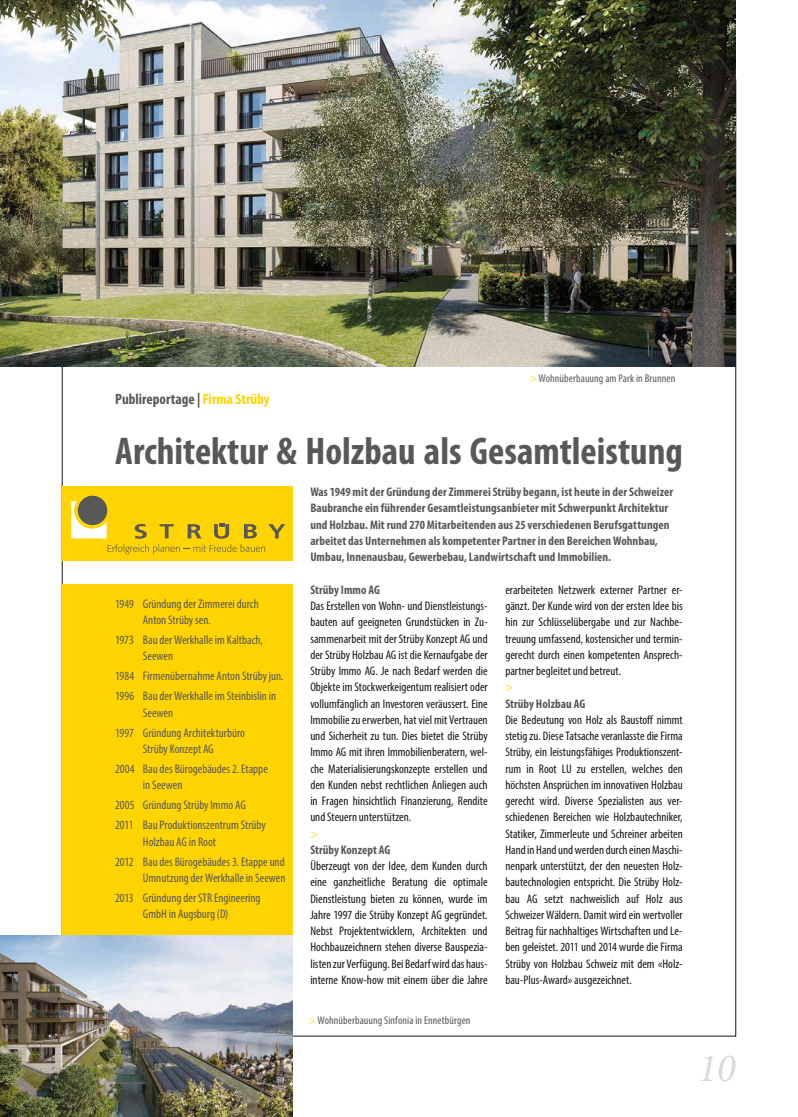
<style>
.page{position:relative;width:798px;height:1117px;background:#fff}
.page>*{position:absolute;margin:0;border:0;box-sizing:border-box;transform-origin:0 0}
.t1{font:italic 40px "Minion Pro";color:#d9dada}
.t2{font:700 condensed 38.75px "Myriad Pro";color:#585857}
.t3{font:700 condensed 15px "Myriad Pro";color:#585857}
.t4{font:condensed 12.5px/16.2px "Myriad Pro";color:#181716;text-align:justify}
.t5{font:condensed 12.5px/20px "Myriad Pro";color:#585857}
.t6{font:700 condensed 12.5px/16.2px "Myriad Pro";letter-spacing:.005em;color:#585857}
.t7{font:condensed 12.5px "Myriad Pro";color:#ffd400}
.t8{font:condensed 11.25px "Myriad Pro";letter-spacing:.01em;color:#585857}
.s1{color:#ffd400}
</style>
<div class="page">
<div style="left:62px;top:584px;width:230px;height:451px;background:#ffd400"></div>
<img style="left:0;top:0;width:735px;height:366px">
<div style="left:62px;top:486px;width:230px;height:75px;background:#ffd400"></div>
<svg style="left:71px;top:501px;width:36px;height:37px"></svg>
<div style="left:78px;top:495px;width:29px;height:30px;background:#585857;border-radius:50%"></div>
<svg style="left:107px;top:544px;width:158px;height:10px"></svg>
<svg style="left:187px;top:524px;width:14px;height:14px"></svg>
<svg style="left:244px;top:524px;width:13px;height:14px"></svg>
<svg style="left:214px;top:523px;width:15px;height:15px"></svg>
<svg style="left:159px;top:524px;width:15px;height:14px"></svg>
<svg style="left:135px;top:524px;width:12px;height:14px"></svg>
<svg style="left:268px;top:524px;width:17px;height:14px"></svg>
<img style="left:0;top:935px;width:292px;height:181px">
<p class="t8" style="left:529px;top:371px;width:147px"><span class="s1">&gt;</span> Wohnüberbauung am Park in Brunnen</p>
<p class="t3" style="left:115px;top:389px;width:156px">Publireportage | <span class="s1">Firma Strüby</span></p>
<h2 class="t2" style="left:115px;top:426px;width:568px">Architektur &amp; Holzbau als Gesamtleistung</h2>
<p class="t6" style="left:310px;top:483px;width:364px">Was 1949 mit der Gründung der Zimmerei Strüby begann, ist heute in der Schweizer Baubranche ein führender Gesamtleistungsanbieter mit Schwerpunkt Architektur und Holzbau. Mit rund 270 Mitarbeitenden aus 25 verschiedenen Berufsgattungen arbeitet das Unternehmen als kompetenter Partner in den Bereichen Wohnbau, Umbau, Innenausbau, Gewerbebau, Landwirtschaft und Immobilien.</p>
<p class="t6" style="left:310px;top:581px;width:71px">Strüby Immo AG</p>
<p class="t4" style="left:310px;top:597px;width:179px">Das Erstellen von Wohn- und Dienstleistungs&shy;bauten auf geeigneten Grundstücken in Zu&shy;sammenarbeit mit der Strüby Konzept AG und der Strüby Holzbau AG ist die Kernaufgabe der Strüby Immo AG. Je nach Bedarf werden die Objekte im Stockwerkeigentum realisiert oder vollumfänglich an Investoren veräussert. Eine Immobilie zu erwerben, hat viel mit Vertrauen und Sicherheit zu tun. Dies bietet die Strüby Immo AG mit ihren Immobilienberatern, wel&shy;che Materialisierungskonzepte erstellen und den Kunden nebst rechtlichen Anliegen auch in Fragen hinsichtlich Finanzierung, Rendite und Steuern unterstützen.</p>
<p class="t7" style="left:310px;top:825px;width:9px">&gt;</p>
<p class="t6" style="left:310px;top:841px;width:81px">Strüby Konzept AG</p>
<p class="t4" style="left:310px;top:857px;width:179px">Überzeugt von der Idee, dem Kunden durch eine ganzheitliche Beratung die optimale Dienstleistung bieten zu können, wurde im Jahre 1997 die Strüby Konzept AG gegründet.<br>Nebst Projektentwicklern, Architekten und Hochbauzeichnern stehen diverse Bauspezia&shy;listen zur Verfügung. Bei Bedarf wird das haus&shy;interne Know-how mit einem über die Jahre</p>
<p class="t4" style="left:505px;top:581px;width:179px">erarbeiteten Netzwerk externer Partner er&shy;gänzt. Der Kunde wird von der ersten Idee bis hin zur Schlüsselübergabe und zur Nachbe&shy;treuung umfassend, kostensicher und termin&shy;gerecht durch einen kompetenten Ansprech&shy;partner begleitet und betreut.</p>
<p class="t7" style="left:505px;top:679px;width:9px">&gt;</p>
<p class="t6" style="left:505px;top:694px;width:81px">Strüby Holzbau AG</p>
<p class="t4" style="left:505px;top:711px;width:179px">Die Bedeutung von Holz als Baustoff nimmt stetig zu. Diese Tatsache veranlasste die Firma Strüby, ein leistungsfähiges Produktionszent&shy;rum in Root LU zu erstellen, welches den höchsten Ansprüchen im innovativen Holzbau gerecht wird. Diverse Spezialisten aus ver&shy;schiedenen Bereichen wie Holzbautechniker, Statiker, Zimmerleute und Schreiner arbeiten Hand in Hand und werden durch einen Maschi&shy;nenpark unterstützt, der den neuesten Holz&shy;bautechnologien entspricht. Die Strüby Holz&shy;bau AG setzt nachweislich auf Holz aus Schweizer Wäldern. Damit wird ein wertvoller Beitrag für nachhaltiges Wirtschaften und Le&shy;ben geleistet. 2011 und 2014 wurde die Firma Strüby von Holzbau Schweiz mit dem «Holz&shy;bau-Plus-Award» ausgezeichnet.</p>
<p class="t5" style="left:143px;top:595px;width:117px;line-height:16.2px;text-indent:-28px">1949 Gründung der Zimmerei durch<br>Anton Strüby sen.</p>
<p class="t5" style="left:143px;top:631px;width:121px;line-height:16.2px;text-indent:-28px">1973 Bau der Werkhalle im Kaltbach,<br>Seewen</p>
<p class="t5" style="left:115px;top:666px;width:170px">1984 Firmenübernahme Anton Strüby jun.<br>1996 Bau der Werkhalle im Steinbislin in</p>
<p class="t5" style="left:115px;top:702px;width:131px;text-indent:28px">Seewen<br>1997 Gründung Architekturbüro</p>
<p class="t5" style="left:115px;top:738px;width:154px;text-indent:28px">Strüby Konzept AG<br>2004 Bau des Bürogebäudes 2. Etappe</p>
<p class="t5" style="left:115px;top:774px;width:152px;text-indent:28px">in Seewen<br>2005 Gründung Strüby Immo AG<br>2011 Bau Produktionszentrum Strüby</p>
<p class="t5" style="left:115px;top:831px;width:171px;text-indent:28px">Holzbau AG in Root<br>2012 Bau des Bürogebäudes 3. Etappe und</p>
<p class="t5" style="left:115px;top:867px;width:172px;text-indent:28px">Umnutzung der Werkhalle in Seewen<br>2013 Gründung der STR Engineering</p>
<p class="t5" style="left:143px;top:903px;width:87px">GmbH in Augsburg (D)</p>
<p class="t8" style="left:309px;top:1013px;width:163px"><span class="s1">&gt;</span> Wohnüberbauung Sinfonia in Ennetbürgen</p>
<h1 class="t1" style="left:697px;top:1043px;width:40px">10</h1>
</div>
